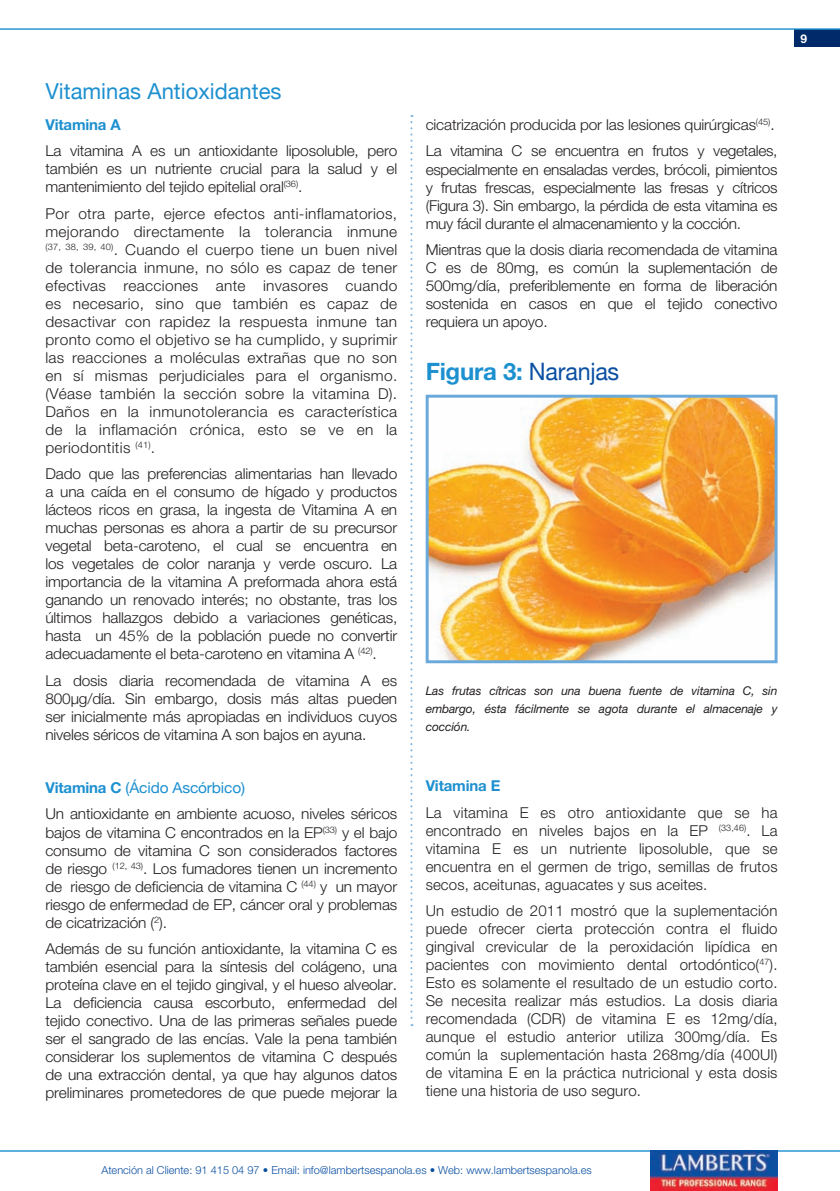
<style>
.page{position:relative;width:840px;height:1191px;background:#fff}
.page>*{position:absolute;margin:0;border:0;box-sizing:border-box;transform-origin:0 0}
.t1{font:700 24px "Helvetica Neue";letter-spacing:-.01em;color:#1d90d0}
.t2{font:22px "Helvetica Neue";color:#1d90d0}
.t3{font:300 15px/18px "Helvetica Neue";letter-spacing:-.01em;color:#231f20;text-align:justify}
.t4{font:700 15px "Helvetica Neue";letter-spacing:-.01em;color:#1d90d0}
.t5{font:italic 12px/18px "Helvetica Neue";letter-spacing:-.01em;color:#231f20;text-align:justify}
.t6{font:700 12px "Helvetica Neue";color:#fff}
.t7{font:300 11px "Helvetica Neue";color:#0a4fa2}
.s1{font-weight:700;color:#1d90d0}
.s2{font-weight:400;color:#1d90d0}
.s3{font-weight:400;color:#0a4fa2}
</style>
<div class="page">
<div style="left:794px;top:30px;width:45px;height:17px;background:#002a69"></div>
<hr style="left:0;top:1150px;width:839px;height:1px;background:#1d90d0">
<hr style="left:0;top:28px;width:839px;height:2px;background:#1d90d0">
<svg style="left:410px;top:115px;width:2px;height:911px"></svg>
<img style="left:429px;top:399px;width:344px;height:260px">
<div style="left:425px;top:395px;width:352px;height:268px;border:3px solid #6aa9dc"></div>
<img style="left:650px;top:1150px;width:127px;height:41px">
<h2 class="t2" style="left:45px;top:78px;width:237px">Vitaminas Antioxidantes</h2>
<p class="t4" style="left:45px;top:115px;width:77px">Vitamina A</p>
<p class="t3" style="left:45px;top:141px;width:353px">La vitamina A es un antioxidante liposoluble, pero también es un nutriente crucial para la salud y el mantenimiento del tejido epitelial oral<sup>(36)</sup>.</p>
<p class="t3" style="left:45px;top:204px;width:353px">Por otra parte, ejerce efectos anti-inflamatorios, mejorando directamente la tolerancia inmune <sup>(37,</sup> <sup>38,</sup> <sup>39,</sup> <sup>40)</sup>. Cuando el cuerpo tiene un buen nivel de tolerancia inmune, no sólo es capaz de tener efectivas reacciones ante invasores cuando es necesario, sino que también es capaz de desactivar con rapidez la respuesta inmune tan pronto como el objetivo se ha cumplido, y suprimir las reacciones a moléculas extrañas que no son en sí mismas perjudiciales para el organismo. (Véase también la sección sobre la vitamina D).<br>Daños en la inmunotolerancia es característica de la inflamación crónica, esto se ve en la periodontitis <sup>(41)</sup>.</p>
<p class="t3" style="left:45px;top:465px;width:353px">Dado que las preferencias alimentarias han llevado a una caída en el consumo de hígado y productos lácteos ricos en grasa, la ingesta de Vitamina A en muchas personas es ahora a partir de su precursor vegetal beta-caroteno, el cual se encuentra en los vegetales de color naranja y verde oscuro. La importancia de la vitamina A preformada ahora está ganando un renovado interés; no obstante, tras los últimos hallazgos debido a variaciones genéticas, hasta un 45% de la población puede no convertir adecuadamente el beta-caroteno en vitamina A <sup>(42)</sup>.</p>
<p class="t3" style="left:45px;top:671px;width:353px">La dosis diaria recomendada de vitamina A es 800μg/día. Sin embargo, dosis más altas pueden ser inicialmente más apropiadas en individuos cuyos niveles séricos de vitamina A son bajos en ayuna.</p>
<p class="t3" style="left:45px;top:774px;width:353px;line-height:26.6px"><span class="s1">Vitamina C</span> <span class="s2">(Ácido Ascórbico)<br></span>Un antioxidante en ambiente acuoso, niveles séricos</p>
<p class="t3" style="left:45px;top:823px;width:353px">bajos de vitamina C encontrados en la EP<sup>(33)</sup> y el bajo consumo de vitamina C son considerados factores de riesgo <sup>(12,</sup> <sup>43)</sup>. Los fumadores tienen un incremento de riesgo de deficiencia de vitamina C <sup>(44)</sup> y un mayor riesgo de enfermedad de EP, cáncer oral y problemas de cicatrización (<sup>2</sup>).</p>
<p class="t3" style="left:45px;top:939px;width:353px">Además de su función antioxidante, la vitamina C es también esencial para la síntesis del colágeno, una proteína clave en el tejido gingival, y el hueso alveolar.<br>La deficiencia causa escorbuto, enfermedad del tejido conectivo. Una de las primeras señales puede ser el sangrado de las encías. Vale la pena también considerar los suplementos de vitamina C después de una extracción dental, ya que hay algunos datos preliminares prometedores de que puede mejorar la</p>
<p class="t6" style="left:800px;top:31px;width:8px">9</p>
<p class="t3" style="left:425px;top:111px;width:353px;line-height:26.6px">cicatrización producida por las lesiones quirúrgicas<sup>(45)</sup>.<br>La vitamina C se encuentra en frutos y vegetales,</p>
<p class="t3" style="left:425px;top:160px;width:353px">especialmente en ensaladas verdes, brócoli, pimientos y frutas frescas, especialmente las fresas y cítricos (Figura 3). Sin embargo, la pérdida de esta vitamina es muy fácil durante el almacenamiento y la cocción.</p>
<p class="t3" style="left:425px;top:240px;width:353px">Mientras que la dosis diaria recomendada de vitamina C es de 80mg, es común la suplementación de 500mg/día, preferiblemente en forma de liberación sostenida en casos en que el tejido conectivo requiera un apoyo.</p>
<h1 class="t1" style="left:425px;top:357px;width:195px">Figura 3: <span class="s3">Naranjas</span></h1>
<p class="t5" style="left:425px;top:681px;width:353px">Las frutas cítricas son una buena fuente de vitamina C, sin embargo, ésta fácilmente se agota durante el almacenaje y cocción.</p>
<p class="t4" style="left:425px;top:776px;width:76px">Vitamina E</p>
<p class="t3" style="left:425px;top:803px;width:353px">La vitamina E es otro antioxidante que se ha encontrado en niveles bajos en la EP <sup>(33,46)</sup>. La vitamina E es un nutriente liposoluble, que se encuentra en el germen de trigo, semillas de frutos secos, aceitunas, aguacates y sus aceites.</p>
<p class="t3" style="left:425px;top:901px;width:353px">Un estudio de 2011 mostró que la suplementación puede ofrecer cierta protección contra el fluido gingival crevicular de la peroxidación lipídica en pacientes con movimiento dental ortodóntico(<sup>47</sup>).<br>Esto es solamente el resultado de un estudio corto.<br>Se necesita realizar más estudios. La dosis diaria recomendada (CDR) de vitamina E es 12mg/día, aunque el estudio anterior utiliza 300mg/día. Es común la suplementación hasta 268mg/día (400UI) de vitamina E en la práctica nutricional y esta dosis tiene una historia de uso seguro.</p>
<p class="t7" style="left:101px;top:1163px;width:491px">Atención al Cliente: 91 415 04 97 • Email: info@lambertsespanola.es • Web: www.lambertsespanola.es</p>
</div>
